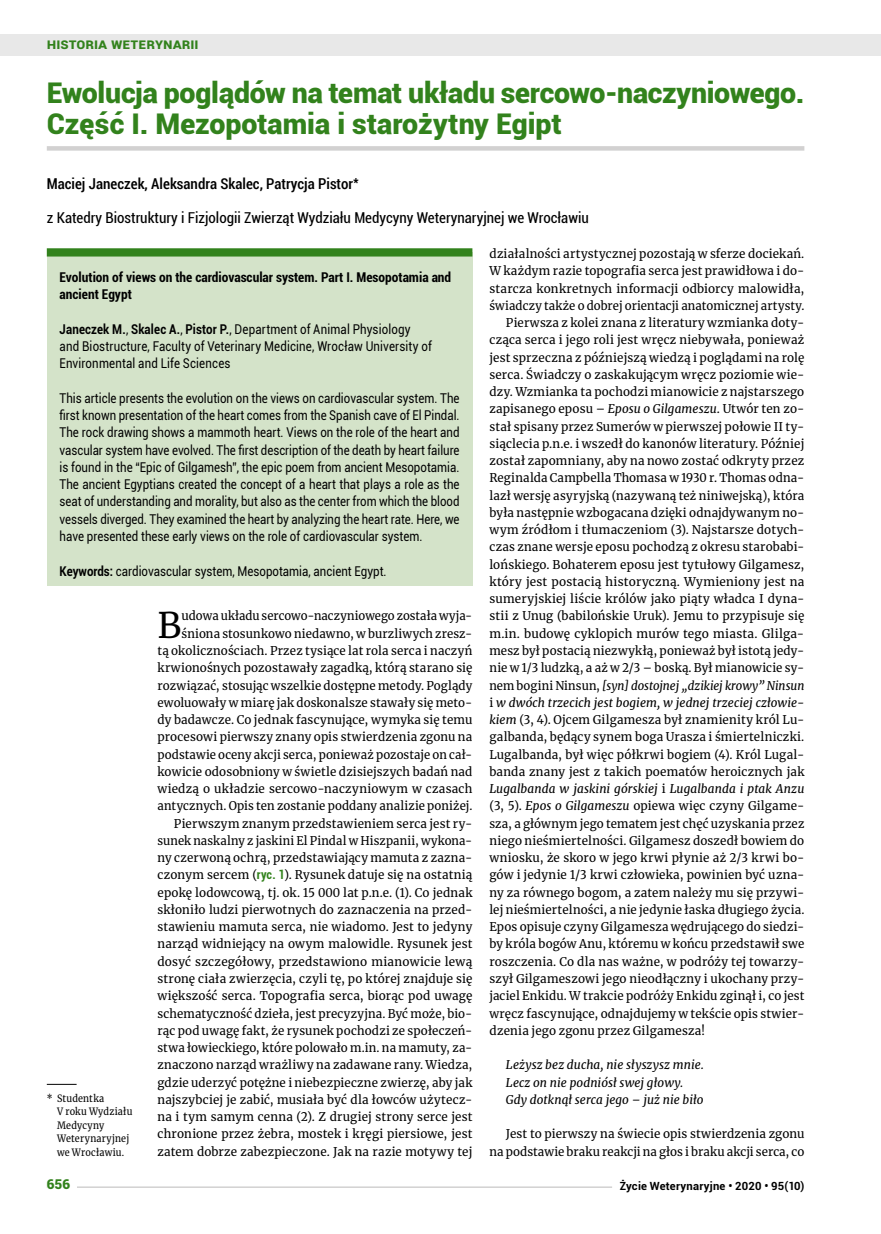
<style>
.page{position:relative;width:881px;height:1234px;background:#fff}
.page>*{position:absolute;margin:0;border:0;box-sizing:border-box;transform-origin:0 0}
.t1{font:35.25px "Merriweather";color:#000}
.t2{font:900 28.5px/31.5px "Roboto";letter-spacing:-.005em;color:#32821c}
.t3{font:condensed 15px "Roboto";color:#000}
.t4{font:500 condensed 15px "Roboto";color:#000}
.t5{font:700 15px "Roboto";color:#32821c}
.t6{font:13.5px/17.2px "Roboto";color:#000;scale:.85 1}
.t7{font:700 condensed 13.5px/17.2px "Roboto";color:#000}
.t8{font:900 13.5px "Roboto";color:#32821c}
.t9{font:12px/17.2px "Merriweather";letter-spacing:.015em;color:#000;text-align:right}
.t10{font:12px "Merriweather";letter-spacing:.015em;color:#000;scale:.96 1}
.t11{font:italic 12px/17.2px "Merriweather";letter-spacing:.01em;color:#000}
.t12{font:12px "Merriweather";letter-spacing:.015em;color:#000;scale:.95 1}
.t13{font:italic 12px "Merriweather";letter-spacing:.01em;color:#000;scale:.94 1}
.t14{font:700 11.25px "Roboto";letter-spacing:.02em;color:#000}
.t15{font:10.05px/13.5px "Merriweather";letter-spacing:.02em;color:#000;scale:.9 1}
.s1{font-weight:700}
.s2{font-family:"Roboto";font-weight:700;font-stretch:condensed;font-size:12.75px;color:#32821c}
.s3{font-style:italic}
.s4{font-style:normal}
</style>
<div class="page">
<div style="left:47px;top:146px;width:757px;height:5px;background:#d2d1d1"></div>
<div style="left:47px;top:252px;width:425px;height:334px;background:#d4e3c9"></div>
<div style="left:47px;top:248px;width:425px;height:8px;background:#32821c"></div>
<hr style="left:47px;top:1083px;width:30px;height:1px;background:#000">
<div style="left:0;top:35px;width:880px;height:21px;background:#e8e8e8"></div>
<hr style="left:47px;top:1186px;width:565px;height:1px;background:#d2d1d1">
<div style="left:47px;top:1178px;width:30px;height:15px;background:#fff"></div>
<p class="t5" style="left:47px;top:33px;width:153px">Historia weterynarii</p>
<h2 class="t2" style="left:47px;top:75px;width:758px">Ewolucja poglądów na temat układu sercowo‑naczyniowego.<br>Część I. Mezopotamia i starożytny Egipt</h2>
<p class="t4" style="left:47px;top:173px;width:313px">Maciej Janeczek, Aleksandra Skalec, Patrycja Pistor*</p>
<p class="t3" style="left:47px;top:208px;width:543px">z Katedry Biostruktury i Fizjologii Zwierząt Wydziału Medycyny Weterynaryjnej we Wrocławiu</p>
<p class="t7" style="left:60px;top:268px;width:393px">Evolution of views on the cardiovascular system. Part I. Mesopotamia and ancient Egypt</p>
<p class="t6" style="left:60px;top:320px;width:439px"><span class="s1">Janeczek M.</span>, <span class="s1">Skalec A.</span>, <span class="s1">Pistor P.</span>, Department of Animal Physiology and Biostructure, Faculty of Veterinary Medicine, Wrocław University of<br>Environmental and Life Sciences</p>
<p class="t6" style="left:60px;top:389px;width:472px;text-align:justify">This article presents the evolution on the views on cardiovascular system. The first known presentation of the heart comes from the Spanish cave of El Pindal.<br>The rock drawing shows a mammoth heart. Views on the role of the heart and vascular system have evolved. The first description of the death by heart failure is found in the “Epic of Gilgamesh”, the epic poem from ancient Mesopotamia.<br>The ancient Egyptians created the concept of a heart that plays a role as the seat of understanding and morality, but also as the center from which the blood vessels diverged. They examined the heart by analyzing the heart rate. Here, we have presented these early views on the role of cardiovascular system.</p>
<p class="t6" style="left:60px;top:561px;width:386px"><span class="s1">Keywords:</span> cardiovascular system, Mesopotamia, ancient Egypt.</p>
<p class="t15" style="left:57px;top:1090px;width:85px;text-indent:-10px">* Studentka<br>V roku Wydziału<br>Medycyny<br>Weterynaryjnej we Wrocławiu.</p>
<p class="t9" style="left:157px;top:607px;width:316px">udowa układu sercowo-naczyniowego została wyja&shy;śniona stosunkowo niedawno, w burzliwych zresz-<br>tą okolicznościach. Przez tysiące lat rola serca i naczyń krwionośnych pozostawały zagadką, którą starano się rozwiązać, stosując wszelkie dostępne metody. Poglądy ewoluowały w miarę jak doskonalsze stawały się meto&shy;dy badawcze. Co jednak fascynujące, wymyka się temu procesowi pierwszy znany opis stwierdzenia zgonu na podstawie oceny akcji serca, ponieważ pozostaje on cał&shy;kowicie odosobniony w świetle dzisiejszych badań nad wiedzą o układzie sercowo-naczyniowym w czasach antycznych. Opis ten zostanie poddany analizie poniżej.<br>Pierwszym znanym przedstawieniem serca jest ry&shy;sunek naskalny z jaskini El Pindal w Hiszpanii, wykona&shy;ny czerwoną ochrą, przedstawiający mamuta z zazna&shy;czonym sercem (<span class="s2">ryc. 1</span>). Rysunek datuje się na ostatnią epokę lodowcową, tj. ok. 15 000 lat p.n.e. (1). Co jednak skłoniło ludzi pierwotnych do zaznaczenia na przed&shy;stawieniu mamuta serca, nie wiadomo. Jest to jedyny narząd widniejący na owym malowidle. Rysunek jest dosyć szczegółowy, przedstawiono mianowicie lewą stronę ciała zwierzęcia, czyli tę, po której znajduje się większość serca. Topografia serca, biorąc pod uwagę schematyczność dzieła, jest precyzyjna. Być może, bio&shy;rąc pod uwagę fakt, że rysunek pochodzi ze społeczeń&shy;stwa łowieckiego, które polowało m.in. na mamuty, za&shy;znaczono narząd wrażliwy na zadawane rany. Wiedza, gdzie uderzyć potężne i niebezpieczne zwierzę, aby jak najszybciej je zabić, musiała być dla łowców użytecz&shy;na i tym samym cenna (2). Z drugiej strony serce jest chronione przez żebra, mostek i kręgi piersiowe, jest zatem dobrze zabezpieczone. Jak na razie motywy tej</p>
<h1 class="t1" style="left:157px;top:600px;width:26px">B</h1>
<p class="t9" style="left:489px;top:244px;width:316px">działalności artystycznej pozostają w sferze dociekań.</p>
<p class="t9" style="left:489px;top:262px;width:316px">W każdym razie topografia serca jest prawidłowa i do-</p>
<p class="t9" style="left:489px;top:279px;width:316px">starcza konkretnych informacji odbiorcy malowidła,</p>
<p class="t12" style="left:489px;top:297px;width:333px">świadczy także o dobrej orientacji anatomicznej artysty.</p>
<p class="t9" style="left:505px;top:313px;width:300px">Pierwsza z kolei znana z literatury wzmianka doty-</p>
<p class="t9" style="left:489px;top:331px;width:316px">cząca serca i jego roli jest wręcz niebywała, ponieważ</p>
<p class="t9" style="left:489px;top:348px;width:316px">jest sprzeczna z późniejszą wiedzą i poglądami na rolę</p>
<p class="t9" style="left:489px;top:365px;width:316px">serca. Świadczy o zaskakującym wręcz poziomie wie-</p>
<p class="t10" style="left:489px;top:383px;width:329px">dzy. Wzmianka ta pochodzi mianowicie z najstarszego</p>
<p class="t9" style="left:489px;top:400px;width:316px">zapisanego eposu – <span class="s3">Eposu o Gilgameszu</span>. Utwór ten zo-</p>
<p class="t9" style="left:489px;top:417px;width:316px">stał spisany przez Sumerów w pierwszej połowie II ty-</p>
<p class="t9" style="left:489px;top:434px;width:316px">siąclecia p.n.e. i wszedł do kanonów literatury. Później</p>
<p class="t9" style="left:489px;top:451px;width:316px">został zapomniany, aby na nowo zostać odkryty przez</p>
<p class="t10" style="left:489px;top:469px;width:329px">Reginalda Campbella Thomasa w 1930 r. Thomas odna-</p>
<p class="t10" style="left:489px;top:487px;width:329px">lazł wersję asyryjską (nazywaną też niniwejską), która</p>
<p class="t10" style="left:489px;top:504px;width:329px">była następnie wzbogacana dzięki odnajdywanym no-</p>
<p class="t9" style="left:489px;top:520px;width:316px">wym źródłom i tłumaczeniom (3). Najstarsze dotych-</p>
<p class="t9" style="left:489px;top:538px;width:316px">czas znane wersje eposu pochodzą z okresu starobabi-</p>
<p class="t9" style="left:489px;top:555px;width:316px">lońskiego. Bohaterem eposu jest tytułowy Gilgamesz,</p>
<p class="t9" style="left:489px;top:572px;width:316px">który jest postacią historyczną. Wymieniony jest na</p>
<p class="t9" style="left:489px;top:589px;width:316px">sumeryjskiej liście królów jako piąty władca I dyna-</p>
<p class="t9" style="left:489px;top:607px;width:316px">stii z Unug (babilońskie Uruk). Jemu to przypisuje się</p>
<p class="t9" style="left:489px;top:624px;width:316px">m.in. budowę cyklopich murów tego miasta. Glilga-</p>
<p class="t10" style="left:489px;top:642px;width:329px">mesz był postacią niezwykłą, ponieważ był istotą jedy-</p>
<p class="t10" style="left:489px;top:659px;width:329px">nie w 1/3 ludzką, a aż w 2/3 – boską. Był mianowicie sy-</p>
<p class="t13" style="left:489px;top:676px;width:336px"><span class="s4">nem bogini Ninsun,</span> [syn] dostojnej „dzikiej krowy” Ninsun</p>
<p class="t11" style="left:489px;top:693px;width:316px"><span class="s4">i</span> w dwóch trzecich jest bogiem, w jednej trzeciej człowie-</p>
<p class="t9" style="left:489px;top:710px;width:316px"><span class="s3">kiem</span> (3, 4). Ojcem Gilgamesza był znamienity król Lu-</p>
<p class="t9" style="left:489px;top:727px;width:316px">galbanda, będący synem boga Urasza i śmiertelniczki.</p>
<p class="t9" style="left:489px;top:745px;width:316px">Lugalbanda, był więc półkrwi bogiem (4). Król Lugal-</p>
<p class="t9" style="left:489px;top:762px;width:316px">banda znany jest z takich poematów heroicznych jak</p>
<p class="t11" style="left:489px;top:779px;width:316px">Lugalbanda w jaskini górskiej <span class="s4">i</span> Lugalbanda i ptak Anzu</p>
<p class="t9" style="left:489px;top:796px;width:316px">(3, 5). <span class="s3">Epos o Gilgameszu</span> opiewa więc czyny Gilgame-</p>
<p class="t10" style="left:489px;top:814px;width:329px">sza, a głównym jego tematem jest chęć uzyskania przez</p>
<p class="t9" style="left:489px;top:831px;width:316px">niego nieśmiertelności. Gilgamesz doszedł bowiem do</p>
<p class="t9" style="left:489px;top:848px;width:316px">wniosku, że skoro w jego krwi płynie aż 2/3 krwi bo-</p>
<p class="t9" style="left:489px;top:865px;width:316px">gów i jedynie 1/3 krwi człowieka, powinien być uzna-</p>
<p class="t9" style="left:489px;top:883px;width:316px">ny za równego bogom, a zatem należy mu się przywi-</p>
<p class="t10" style="left:489px;top:901px;width:329px">lej nieśmiertelności, a nie jedynie łaska długiego życia.</p>
<p class="t10" style="left:489px;top:918px;width:329px">Epos opisuje czyny Gilgamesza wędrującego do siedzi-</p>
<p class="t10" style="left:489px;top:935px;width:329px">by króla bogów Anu, któremu w końcu przedstawił swe</p>
<p class="t9" style="left:489px;top:952px;width:316px">roszczenia. Co dla nas ważne, w podróży tej towarzy-</p>
<p class="t9" style="left:489px;top:969px;width:316px">szył Gilgameszowi jego nieodłączny i ukochany przy-</p>
<p class="t10" style="left:489px;top:987px;width:329px">jaciel Enkidu. W trakcie podróży Enkidu zginął i, co jest</p>
<p class="t10" style="left:489px;top:1004px;width:329px">wręcz fascynujące, odnajdujemy w tekście opis stwier-</p>
<p class="t9" style="left:489px;top:1021px;width:217px">dzenia jego zgonu przez Gilgamesza!</p>
<p class="t11" style="left:505px;top:1055px;width:199px">Leżysz bez ducha, nie słyszysz mnie.<br>Lecz on nie podniósł swej głowy.<br>Gdy dotknął serca jego – już nie biło</p>
<p class="t9" style="left:489px;top:1124px;width:316px">Jest to pierwszy na świecie opis stwierdzenia zgonu na podstawie braku reakcji na głos i braku akcji serca, co</p>
<p class="t8" style="left:47px;top:1174px;width:25px">656</p>
<p class="t14" style="left:619px;top:1177px;width:186px">Życie Weterynaryjne • 2020 • 95(10)</p>
</div>
